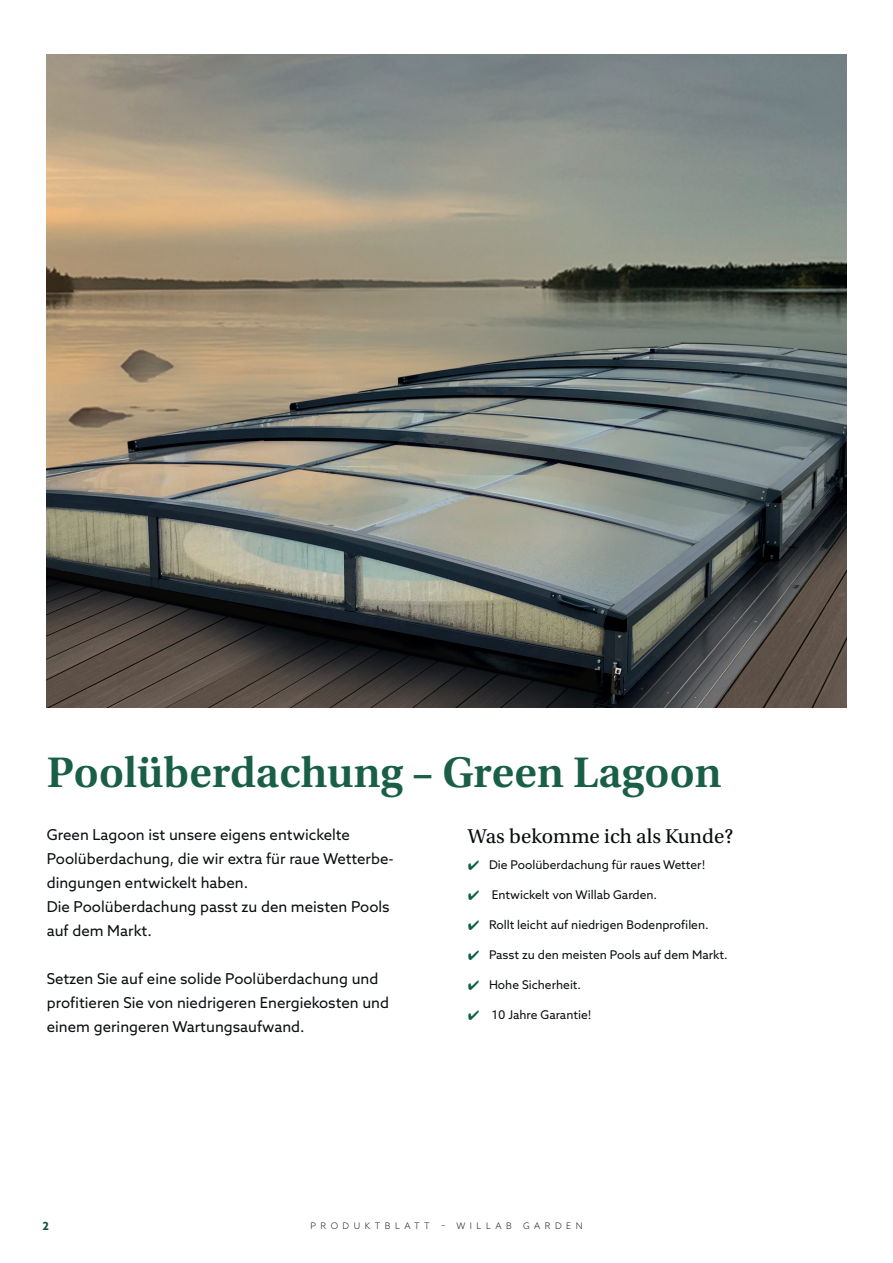
<style>
.page{position:relative;width:893px;height:1263px;background:#fff}
.page>*{position:absolute;margin:0;border:0;box-sizing:border-box;transform-origin:0 0}
.t1{font:600 45px "Utopia Std";color:#195f47}
.t2{font:21px "Utopia Std";color:#0a0d10}
.t3{font:15px/24px "Azo Sans";color:#0a0d10}
.t4{font:12px "Azo Sans";color:#0a0d10}
.t5{font:700 11.25px "Azo Sans";color:#0d5540}
.t6{font:300 9px "Azo Sans";letter-spacing:.5em;color:#231f20}
.s1{color:#0f6048}
</style>
<div class="page">
<img style="left:47px;top:54px;width:799px;height:653px">
<p class="t1" style="left:47px;top:747px;width:676px">Poolüberdachung – Green Lagoon</p>
<p class="t3" style="left:47px;top:822px;width:348px">Green Lagoon ist unsere eigens entwickelte<br>Poolüberdachung, die wir extra für raue Wetterbe&shy;dingungen entwickelt haben.</p>
<p class="t3" style="left:47px;top:894px;width:344px">Die Poolüberdachung passt zu den meisten Pools auf dem Markt.</p>
<p class="t3" style="left:47px;top:966px;width:344px">Setzen Sie auf eine solide Poolüberdachung und profitieren Sie von niedrigeren Energiekosten und einem geringeren Wartungsaufwand.</p>
<p class="t2" style="left:468px;top:825px;width:267px">Was bekomme ich als Kunde?</p>
<p class="t4" style="left:468px;top:857px;width:239px"><span class="s1">✔</span> Die Poolüberdachung für raues Wetter!</p>
<p class="t4" style="left:468px;top:887px;width:191px"><span class="s1">✔</span> Entwickelt von Willab Garden.</p>
<p class="t4" style="left:468px;top:917px;width:242px"><span class="s1">✔</span> Rollt leicht auf niedrigen Bodenprofilen.</p>
<p class="t4" style="left:468px;top:947px;width:261px"><span class="s1">✔</span> Passt zu den meisten Pools auf dem Markt.</p>
<p class="t4" style="left:468px;top:977px;width:115px"><span class="s1">✔</span> Hohe Sicherheit.</p>
<p class="t4" style="left:468px;top:1007px;width:125px"><span class="s1">✔</span> 10 Jahre Garantie!</p>
<p class="t5" style="left:43px;top:1219px;width:8px">2</p>
<p class="t6" style="left:310px;top:1219px;width:274px">PRODUKTBLATT – WILLAB GARDEN</p>
</div>
